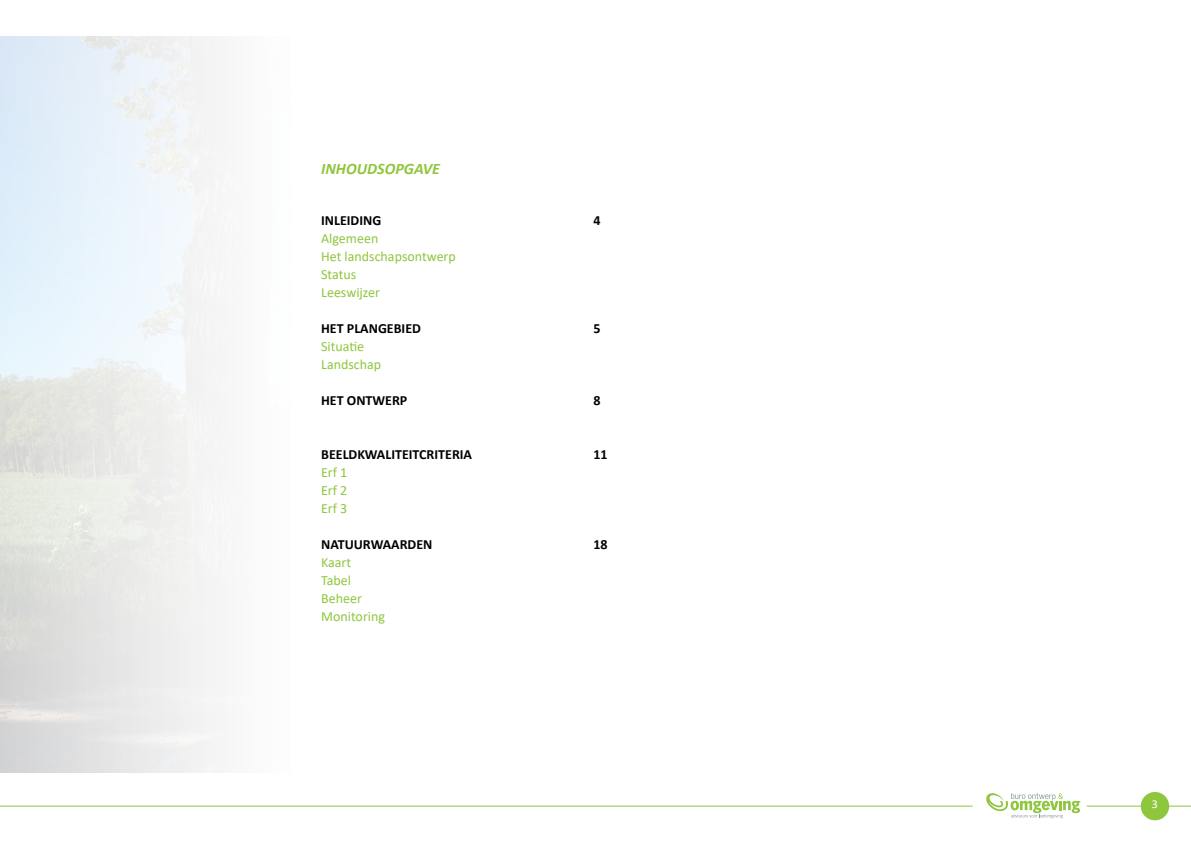
<style>
.page{position:relative;width:1191px;height:842px;background:#fff}
.page>*{position:absolute;margin:0;border:0;box-sizing:border-box;transform-origin:0 0}
.t1{font:italic 700 16px "Calibri";color:#8fc63e}
.t2{font:14px/18px "Calibri";color:#8fc63e}
.t3{font:700 14px "Calibri";color:#000}
.t4{font:12px "Calibri";color:#fff}
</style>
<div class="page">
<hr style="left:0;top:806px;width:972px;height:1px;background:#8fc63e">
<hr style="left:1086px;top:806px;width:105px;height:1px;background:#8fc63e">
<div style="left:1140px;top:792px;width:29px;height:28px;background:#8ec73e;border-radius:50%"></div>
<svg style="left:986px;top:793px;width:94px;height:25px"></svg>
<p class="t1" style="left:321px;top:158px;width:120px">INHOUDSOPGAVE</p>
<p class="t3" style="left:321px;top:210px;width:62px">INLEIDING</p>
<p class="t2" style="left:321px;top:229px;width:136px">Algemeen<br>Het landschapsontwerp<br>Status<br>Leeswijzer</p>
<p class="t3" style="left:321px;top:318px;width:101px">HET PLANGEBIED</p>
<p class="t2" style="left:321px;top:337px;width:62px">Situatie<br>Landschap</p>
<p class="t3" style="left:321px;top:390px;width:88px">HET ONTWERP</p>
<p class="t3" style="left:321px;top:444px;width:152px">BEELDKWALITEITCRITERIA</p>
<p class="t2" style="left:321px;top:463px;width:28px;text-align:justify">Erf 1<br>Erf 2<br>Erf 3</p>
<p class="t3" style="left:321px;top:534px;width:113px">NATUURWAARDEN</p>
<p class="t2" style="left:321px;top:553px;width:65px">Kaart<br>Tabel<br>Beheer<br>Monitoring</p>
<p class="t3" style="left:593px;top:210px;width:9px">4</p>
<p class="t3" style="left:593px;top:318px;width:9px">5</p>
<p class="t3" style="left:593px;top:390px;width:9px">8</p>
<p class="t3" style="left:593px;top:444px;width:16px">11</p>
<p class="t3" style="left:593px;top:534px;width:16px">18</p>
<p class="t4" style="left:1151px;top:796px;width:8px">3</p>
</div>
